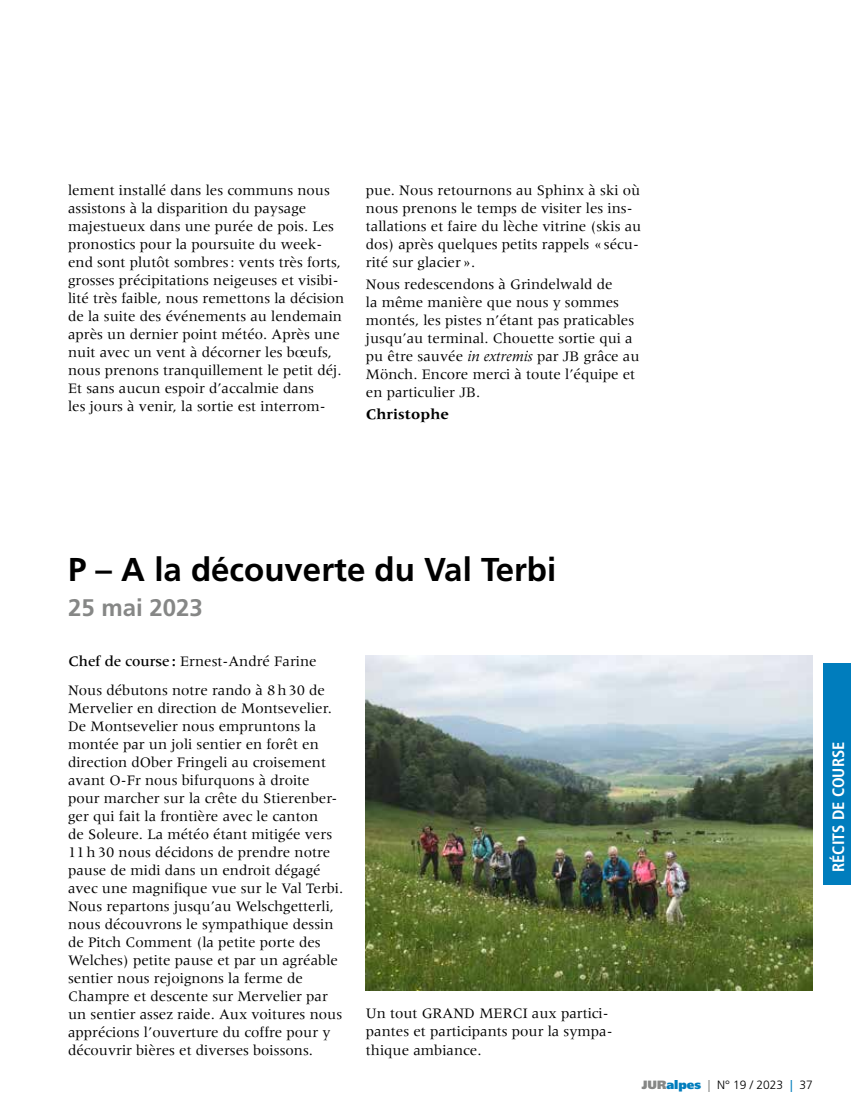
<style>
.page{position:relative;width:851px;height:1106px;background:#fff}
.page>*{position:absolute;margin:0;border:0;box-sizing:border-box;transform-origin:0 0}
.t1{font:700 33px "Frutiger LT Std";color:#000}
.t2{font:700 24px "Frutiger LT Std";color:#868786}
.t3{font:700 condensed 16.5px "Frutiger LT Std";color:#fff}
.t4{font:15px/18px "Meridien";color:#000}
.t5{font:700 15px "Meridien LT";color:#000}
.t6{font:300 12px "Frutiger LT Std";color:#000}
.s1{font-family:"Meridien LT Std";font-style:italic}
.s2{font-weight:500}
.s3{font-weight:900;color:#868786}
.s4{font-weight:900;color:#007dbd}
.s5{font-weight:400;color:#868786}
.s6{font-weight:400;color:#007dbd}
</style>
<div class="page">
<div style="left:823px;top:663px;width:27px;height:221px;background:#007dbd"></div>
<img style="left:366px;top:655px;width:446px;height:335px">
<p class="t4" style="left:68px;top:181px;width:278px">lement installé dans les communs nous assistons à la disparition du paysage majestueux dans une purée de pois. Les pronostics pour la poursuite du week&shy;end sont plutôt sombres: vents très forts, grosses précipitations neigeuses et visibi&shy;lité très faible, nous remettons la décision de la suite des événements au lendemain après un dernier point météo. Après une nuit avec un vent à décorner les bœufs, nous prenons tranquillement le petit déj.<br>Et sans aucun espoir d’accalmie dans<br>les jours à venir, la sortie est interrom-</p>
<p class="t4" style="left:366px;top:181px;width:277px">pue. Nous retournons au Sphinx à ski où nous prenons le temps de visiter les ins&shy;tallations et faire du lèche vitrine (skis au dos) après quelques petits rappels «sécu&shy;rité sur glacier».</p>
<p class="t4" style="left:366px;top:275px;width:275px">Nous redescendons à Grindelwald de<br>la même manière que nous y sommes montés, les pistes n’étant pas praticables jusqu’au terminal. Chouette sortie qui a pu être sauvée <span class="s1">in extremis</span> par JB grâce au Mönch. Encore merci à toute l’équipe et en particulier JB.</p>
<p class="t5" style="left:366px;top:406px;width:84px">Christophe</p>
<h1 class="t1" style="left:68px;top:550px;width:489px">P – A la découverte du Val Terbi</h1>
<h2 class="t2" style="left:68px;top:594px;width:136px">25 mai 2023</h2>
<p class="t4" style="left:68px;top:646px;width:258px;line-height:28.8px"><span class="s2">Chef de course :</span> Ernest-André Farine<br>Nous débutons notre rando à 8h30 de</p>
<p class="t4" style="left:68px;top:699px;width:277px">Mervelier en direction de Montsevelier.<br>De Montsevelier nous empruntons la montée par un joli sentier en forêt en direction dOber Fringeli au croisement avant O-Fr nous bifurquons à droite pour marcher sur la crête du Stierenber&shy;ger qui fait la frontière avec le canton<br>de Soleure. La météo étant mitigée vers 11h30 nous décidons de prendre notre pause de midi dans un endroit dégagé avec une magnifique vue sur le Val Terbi.<br>Nous repartons jusqu’au Welschgetterli, nous découvrons le sympathique dessin de Pitch Comment (la petite porte des Welches) petite pause et par un agréable sentier nous rejoignons la ferme de Champre et descente sur Mervelier par un sentier assez raide. Aux voitures nous apprécions l’ouverture du coffre pour y découvrir bières et diverses boissons.</p>
<p class="t4" style="left:366px;top:1003px;width:248px;line-height:18.6px">Un tout GRAND MERCI aux partici&shy;pantes et participants pour la sympa&shy;thique ambiance.</p>
<p class="t3" style="left:828px;top:872px;width:132px;rotate:-90deg">RÉCITS DE COURSE</p>
<p class="t6" style="left:641px;top:1078px;width:172px"><span class="s3">JUR</span><span class="s4">alpes</span> <span class="s5">|</span> N° 19 / 2023 <span class="s6">|</span> 37</p>
</div>
